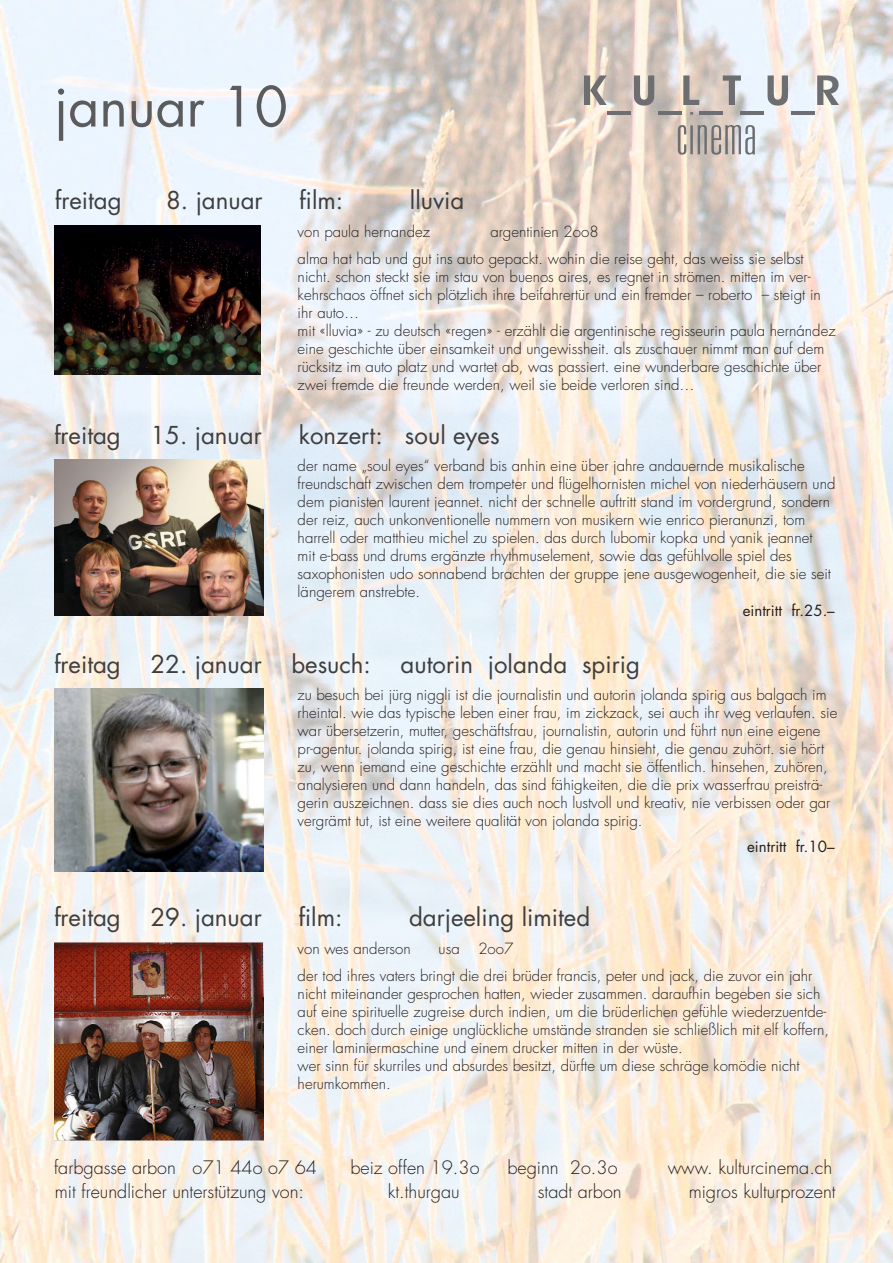
<style>
.page{position:relative;width:893px;height:1263px;background:#fff}
.page>*{position:absolute;margin:0;border:0;box-sizing:border-box;transform-origin:0 0}
.t1{font:54px "Futura";color:#5b5b5e}
.t2{font:24px "Futura";color:#3e3e3f}
.t3{font:300 18px "Futura";color:#231f20}
.t4{font:300 15px/18px "Futura";color:#231f20}
.t5{font:15px "Futura";color:#231f20}
</style>
<div class="page">
<img style="left:0;top:0;width:893px;height:1263px">
<img style="left:55px;top:225px;width:205px;height:150px">
<img style="left:55px;top:460px;width:209px;height:156px">
<img style="left:54px;top:688px;width:210px;height:183px">
<img style="left:54px;top:942px;width:210px;height:198px">
<svg style="left:678px;top:125px;width:8px;height:30px"></svg>
<hr style="left:690px;top:125px;width:3px;height:29px;background:#6d6e71">
<svg style="left:698px;top:125px;width:57px;height:30px;background:#b0adac"></svg>
<svg style="left:584px;top:75px;width:23px;height:30px"></svg>
<hr style="left:607px;top:111px;width:23px;height:4px;background:#6d6e71">
<svg style="left:634px;top:75px;width:20px;height:31px"></svg>
<hr style="left:658px;top:111px;width:23px;height:4px;background:#6d6e71">
<svg style="left:683px;top:75px;width:16px;height:30px"></svg>
<hr style="left:700px;top:111px;width:23px;height:4px;background:#6d6e71">
<svg style="left:723px;top:75px;width:18px;height:30px"></svg>
<hr style="left:741px;top:111px;width:23px;height:4px;background:#6d6e71">
<svg style="left:767px;top:75px;width:21px;height:31px"></svg>
<hr style="left:792px;top:111px;width:23px;height:4px;background:#6d6e71">
<svg style="left:817px;top:75px;width:22px;height:30px"></svg>
<p class="t1" style="left:54px;top:70px;width:235px">januar 10</p>
<p class="t2" style="left:55px;top:184px;width:68px">freitag</p>
<p class="t2" style="left:166px;top:184px;width:98px">8. januar</p>
<p class="t2" style="left:300px;top:184px;width:45px">film:</p>
<p class="t2" style="left:410px;top:184px;width:56px">lluvia</p>
<p class="t4" style="left:298px;top:223px;width:134px">von paula hernandez</p>
<p class="t4" style="left:490px;top:223px;width:110px">argentinien 2oo8</p>
<p class="t4" style="left:298px;top:250px;width:525px">alma hat hab und gut ins auto gepackt. wohin die reise geht, das weiss sie selbst nicht. schon steckt sie im stau von buenos aires, es regnet in strömen. mitten im ver&shy;kehrschaos öffnet sich plötzlich ihre beifahrertür und ein fremder – roberto – steigt in ihr auto…</p>
<p class="t4" style="left:298px;top:322px;width:539px">mit «lluvia» - zu deutsch «regen» - erzählt die argentinische regisseurin paula hernández eine geschichte über einsamkeit und ungewissheit. als zuschauer nimmt man auf dem rücksitz im auto platz und wartet ab, was passiert. eine wunderbare geschichte über zwei fremde die freunde werden, weil sie beide verloren sind…</p>
<p class="t2" style="left:54px;top:419px;width:209px">freitag 15. januar</p>
<p class="t2" style="left:299px;top:419px;width:202px">konzert: soul eyes</p>
<p class="t4" style="left:298px;top:457px;width:539px">der name „soul eyes“ verband bis anhin eine über jahre andauernde musikalische freundschaft zwischen dem trompeter und flügelhornisten michel von niederhäusern und dem pianisten laurent jeannet. nicht der schnelle auftritt stand im vordergrund, sondern der reiz, auch unkonventionelle nummern von musikern wie enrico pieranunzi, tom harrell oder matthieu michel zu spielen. das durch lubomir kopka und yanik jeannet<br>mit e-bass und drums ergänzte rhythmuselement, sowie das gefühlvolle spiel des saxophonisten udo sonnabend brachten der gruppe jene ausgewogenheit, die sie seit längerem anstrebte.</p>
<p class="t2" style="left:54px;top:647px;width:587px">freitag 22. januar besuch: autorin jolanda spirig</p>
<p class="t5" style="left:743px;top:600px;width:94px">eintritt fr.25.–</p>
<p class="t4" style="left:298px;top:685px;width:541px">zu besuch bei jürg niggli ist die journalistin und autorin jolanda spirig aus balgach im rheintal. wie das typische leben einer frau, im zickzack, sei auch ihr weg verlaufen. sie war übersetzerin, mutter, geschäftsfrau, journalistin, autorin und führt nun eine eigene pr-agentur. jolanda spirig, ist eine frau, die genau hinsieht, die genau zuhört. sie hört zu, wenn jemand eine geschichte erzählt und macht sie öffentlich. hinsehen, zuhören, analysieren und dann handeln, das sind fähigkeiten, die die prix wasserfrau preisträ&shy;gerin auszeichnen. dass sie dies auch noch lustvoll und kreativ, nie verbissen oder gar vergrämt tut, ist eine weitere qualität von jolanda spirig.</p>
<p class="t2" style="left:54px;top:900px;width:209px">freitag 29. januar</p>
<p class="t2" style="left:299px;top:900px;width:45px">film:</p>
<p class="t2" style="left:409px;top:900px;width:183px">darjeeling limited</p>
<p class="t5" style="left:747px;top:836px;width:89px">eintritt fr.10–</p>
<p class="t4" style="left:298px;top:939px;width:115px">von wes anderson</p>
<p class="t4" style="left:439px;top:939px;width:76px">usa 2oo7</p>
<p class="t4" style="left:298px;top:966px;width:533px">der tod ihres vaters bringt die drei brüder francis, peter und jack, die zuvor ein jahr nicht miteinander gesprochen hatten, wieder zusammen. daraufhin begeben sie sich auf eine spirituelle zugreise durch indien, um die brüderlichen gefühle wiederzuentde&shy;cken. doch durch einige unglückliche umstände stranden sie schließlich mit elf koffern, einer laminiermaschine und einem drucker mitten in der wüste.</p>
<p class="t4" style="left:298px;top:1056px;width:504px">wer sinn für skurriles und absurdes besitzt, dürfte um diese schräge komödie nicht herumkommen.</p>
<p class="t3" style="left:54px;top:1156px;width:264px">farbgasse arbon o71 44o o7 64</p>
<p class="t3" style="left:350px;top:1156px;width:131px">beiz offen 19.3o</p>
<p class="t3" style="left:507px;top:1156px;width:112px">beginn 2o.3o</p>
<p class="t3" style="left:668px;top:1156px;width:166px">www. kulturcinema.ch</p>
<p class="t3" style="left:55px;top:1179px;width:251px">mit freundlicher unterstützung von:</p>
<p class="t3" style="left:388px;top:1179px;width:73px">kt.thurgau</p>
<p class="t3" style="left:538px;top:1179px;width:85px">stadt arbon</p>
<p class="t3" style="left:689px;top:1179px;width:149px">migros kulturprozent</p>
</div>
